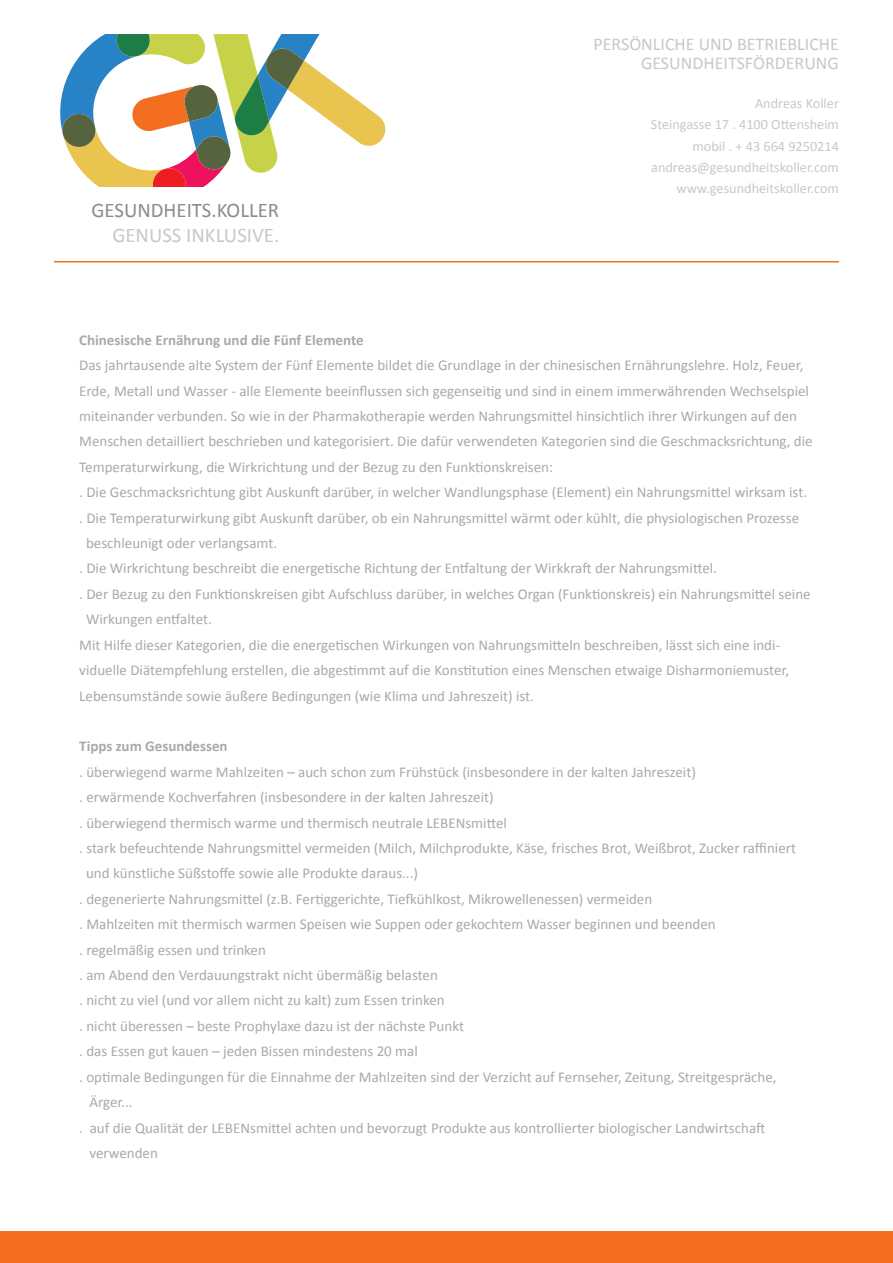
<style>
.page{position:relative;width:893px;height:1263px;background:#fff}
.page>*{position:absolute;margin:0;border:0;box-sizing:border-box;transform-origin:0 0}
.t1{font:20.85px "Calibri";color:#8a8c8f}
.t2{font:20.85px "Calibri";color:#c7c8ca}
.t3{font:18px/18.6px "Calibri";color:#c7c8ca;text-align:right}
.t4{font:15px "Calibri";color:#a8a9ad}
.t5{font:700 15px "Calibri";color:#a8a9ad}
.t6{font:14.25px/21px "Calibri";color:#c7c8ca;text-align:right}
</style>
<div class="page">
<div style="left:0;top:1231px;width:893px;height:32px;background:#f36e21"></div>
<svg style="left:60px;top:34px;width:326px;height:152px"></svg>
<hr style="left:54px;top:261px;width:785px;height:1px;background:#f36e21">
<h1 class="t1" style="left:91px;top:197px;width:189px">GESUNDHEITS.KOLLER</h1>
<h1 class="t2" style="left:112px;top:222px;width:168px">GENUSS INKLUSIVE.</h1>
<p class="t3" style="left:593px;top:34px;width:247px">PERSÖNLICHE UND BETRIEBLICHE<br>GESUNDHEITSFÖRDERUNG</p>
<p class="t6" style="left:651px;top:93px;width:190px">Andreas Koller<br>Steingasse 17 . 4100 Ottensheim mobil . + 43 664 9250214 andreas@gesundheitskoller.com www.gesundheitskoller.com</p>
<p class="t5" style="left:79px;top:330px;width:286px">Chinesische Ernährung und die Fünf Elemente</p>
<p class="t4" style="left:79px;top:356px;width:726px">Das jahrtausende alte System der Fünf Elemente bildet die Grundlage in der chinesischen Ernährungslehre. Holz, Feuer,</p>
<p class="t4" style="left:79px;top:381px;width:731px">Erde, Metall und Wasser - alle Elemente beeinflussen sich gegenseitig und sind in einem immerwährenden Wechselspiel</p>
<p class="t4" style="left:79px;top:407px;width:719px">miteinander verbunden. So wie in der Pharmakotherapie werden Nahrungsmittel hinsichtlich ihrer Wirkungen auf den</p>
<p class="t4" style="left:79px;top:432px;width:735px">Menschen detailliert beschrieben und kategorisiert. Die dafür verwendeten Kategorien sind die Geschmacksrichtung, die</p>
<p class="t4" style="left:79px;top:457px;width:475px">Temperaturwirkung, die Wirkrichtung und der Bezug zu den Funktionskreisen:</p>
<p class="t4" style="left:79px;top:483px;width:729px">. Die Geschmacksrichtung gibt Auskunft darüber, in welcher Wandlungsphase (Element) ein Nahrungsmittel wirksam ist.</p>
<p class="t4" style="left:79px;top:508px;width:721px">. Die Temperaturwirkung gibt Auskunft darüber, ob ein Nahrungsmittel wärmt oder kühlt, die physiologischen Prozesse</p>
<p class="t4" style="left:86px;top:534px;width:193px">beschleunigt oder verlangsamt.</p>
<p class="t4" style="left:79px;top:559px;width:639px">. Die Wirkrichtung beschreibt die energetische Richtung der Entfaltung der Wirkkraft der Nahrungsmittel.</p>
<p class="t4" style="left:79px;top:584px;width:733px">. Der Bezug zu den Funktionskreisen gibt Aufschluss darüber, in welches Organ (Funktionskreis) ein Nahrungsmittel seine</p>
<p class="t4" style="left:86px;top:610px;width:127px">Wirkungen entfaltet.</p>
<p class="t4" style="left:79px;top:635px;width:702px">Mit Hilfe dieser Kategorien, die die energetischen Wirkungen von Nahrungsmitteln beschreiben, lässt sich eine indi-</p>
<p class="t4" style="left:79px;top:661px;width:711px">viduelle Diätempfehlung erstellen, die abgestimmt auf die Konstitution eines Menschen etwaige Disharmoniemuster,</p>
<p class="t4" style="left:79px;top:686px;width:456px">Lebensumstände sowie äußere Bedingungen (wie Klima und Jahreszeit) ist.</p>
<p class="t5" style="left:79px;top:737px;width:150px">Tipps zum Gesundessen</p>
<p class="t4" style="left:79px;top:762px;width:618px">. überwiegend warme Mahlzeiten – auch schon zum Frühstück (insbesondere in der kalten Jahreszeit)</p>
<p class="t4" style="left:79px;top:788px;width:416px">. erwärmende Kochverfahren (insbesondere in der kalten Jahreszeit)</p>
<p class="t4" style="left:79px;top:813px;width:429px">. überwiegend thermisch warme und thermisch neutrale LEBENsmittel</p>
<p class="t4" style="left:79px;top:839px;width:718px">. stark befeuchtende Nahrungsmittel vermeiden (Milch, Milchprodukte, Käse, frisches Brot, Weißbrot, Zucker raffiniert</p>
<p class="t4" style="left:86px;top:864px;width:334px">und künstliche Süßstoffe sowie alle Produkte daraus...)</p>
<p class="t4" style="left:79px;top:889px;width:575px">. degenerierte Nahrungsmittel (z.B. Fertiggerichte, Tiefkühlkost, Mikrowellenessen) vermeiden</p>
<p class="t4" style="left:79px;top:915px;width:638px">. Mahlzeiten mit thermisch warmen Speisen wie Suppen oder gekochtem Wasser beginnen und beenden</p>
<p class="t4" style="left:79px;top:940px;width:188px">. regelmäßig essen und trinken</p>
<p class="t4" style="left:79px;top:966px;width:360px">. am Abend den Verdauungstrakt nicht übermäßig belasten</p>
<p class="t4" style="left:79px;top:991px;width:367px">. nicht zu viel (und vor allem nicht zu kalt) zum Essen trinken</p>
<p class="t4" style="left:79px;top:1016px;width:386px">. nicht überessen – beste Prophylaxe dazu ist der nächste Punkt</p>
<p class="t4" style="left:79px;top:1042px;width:340px">. das Essen gut kauen – jeden Bissen mindestens 20 mal</p>
<p class="t4" style="left:79px;top:1067px;width:699px">. optimale Bedingungen für die Einnahme der Mahlzeiten sind der Verzicht auf Fernseher, Zeitung, Streitgespräche,</p>
<p class="t4" style="left:89px;top:1093px;width:45px">Ärger...</p>
<p class="t4" style="left:79px;top:1118px;width:688px">. auf die Qualität der LEBENsmittel achten und bevorzugt Produkte aus kontrollierter biologischer Landwirtschaft</p>
<p class="t4" style="left:89px;top:1144px;width:70px">verwenden</p>
</div>
